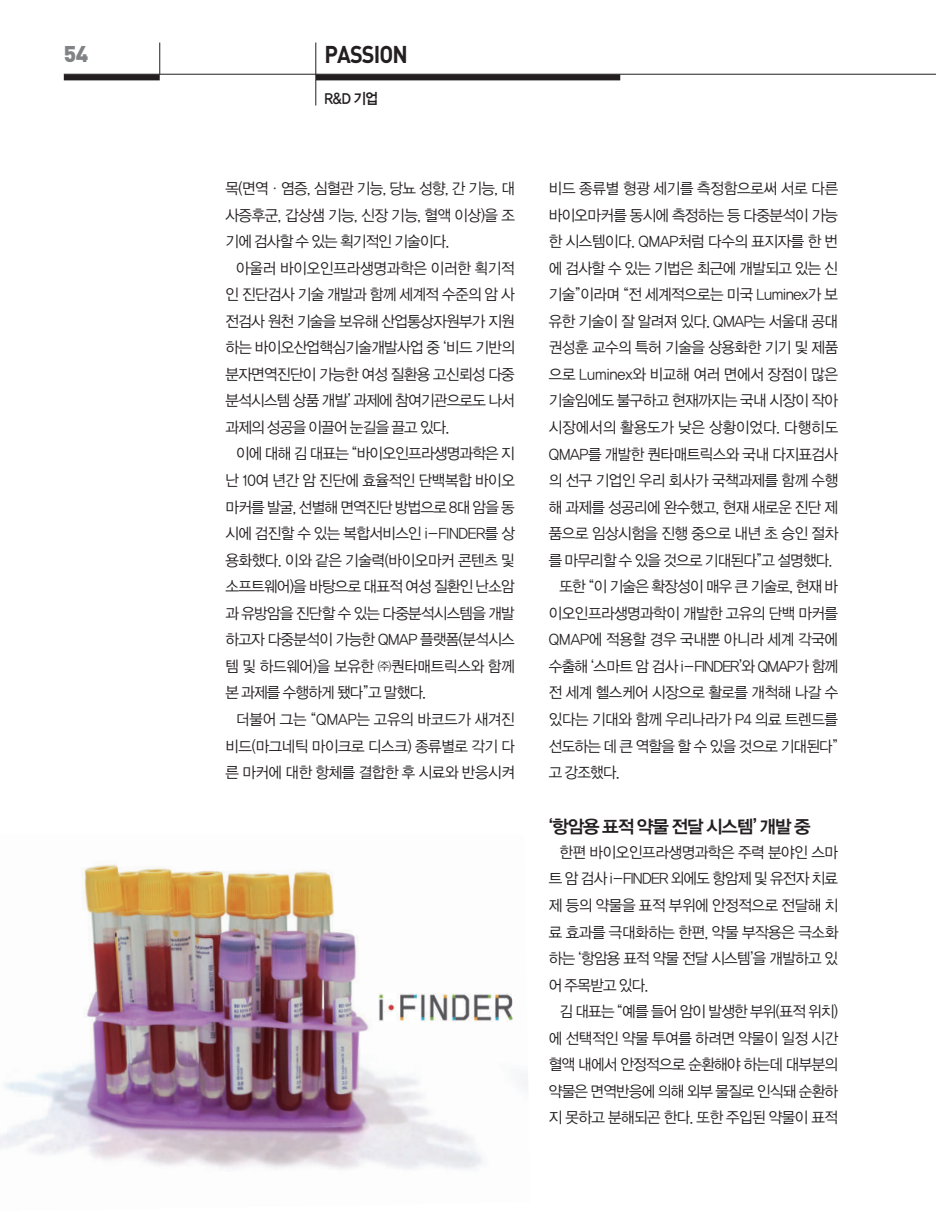
<style>
.page{position:relative;width:936px;height:1212px;background:#fff}
.page>*{position:absolute;margin:0;border:0;box-sizing:border-box;transform-origin:0 0}
.t1{font:700 24px "DIN";letter-spacing:-.045em;color:#231f20;scale:.9 1}
.t2{font:900 22.5px "DIN";color:#808285}
.t3{font:18px "YDVYGO Std 14";letter-spacing:-.055em;color:#231f20}
.t4{font:15.45px/26.5px "YDVYGO Std 12";letter-spacing:-.03em;color:#231f20;text-align:justify;scale:.95 1}
.t5{font:15.45px "YDVYGO Std 12";letter-spacing:-.005em;color:#231f20;scale:.95 1}
.t6{font:15px "YDVYGO Std 14";color:#231f20;scale:.92 1}
</style>
<div class="page">
<hr style="left:64px;top:74px;width:871px;height:1px;background:#231f20">
<div style="left:64px;top:74px;width:96px;height:6px;background:#231f20"></div>
<div style="left:316px;top:74px;width:304px;height:6px;background:#231f20"></div>
<hr style="left:159px;top:43px;width:1px;height:31px;background:#231f20">
<hr style="left:315px;top:43px;width:1px;height:62px;background:#231f20">
<img style="left:0;top:862px;width:528px;height:308px">
<img style="left:379px;top:993px;width:133px;height:29px">
<h2 class="t2" style="left:64px;top:41px;width:26px">54</h2>
<h1 class="t1" style="left:324px;top:41px;width:94px">PASSION</h1>
<p class="t6" style="left:324px;top:91px;width:60px">R&amp;D 기업</p>
<p class="t4" style="left:225px;top:175px;width:306px">목(면역·염증, 심혈관 기능, 당뇨 성향, 간 기능, 대 사증후군, 갑상샘 기능, 신장 기능, 혈액 이상)을 조 기에 검사할 수 있는 획기적인 기술이다.</p>
<p class="t4" style="left:225px;top:255px;width:306px;text-indent:11px">아울러 바이오인프라생명과학은 이러한 획기적 인 진단검사 기술 개발과 함께 세계적 수준의 암 사 전검사 원천 기술을 보유해 산업통상자원부가 지원 하는 바이오산업핵심기술개발사업 중 ‘비드 기반의 분자면역진단이 가능한 여성 질환용 고신뢰성 다중 분석시스템 상품 개발’ 과제에 참여기관으로도 나서 과제의 성공을 이끌어 눈길을 끌고 있다.</p>
<p class="t4" style="left:225px;top:441px;width:306px;text-indent:11px">이에 대해 김 대표는 “바이오인프라생명과학은 지 난 10여 년간 암 진단에 효율적인 단백복합 바이오 마커를 발굴, 선별해 면역진단 방법으로 8대 암을 동 시에 검진할 수 있는 복합서비스인 i-FINDER를 상 용화했다. 이와 같은 기술력(바이오마커 콘텐츠 및 소프트웨어)을 바탕으로 대표적 여성 질환인 난소암 과 유방암을 진단할 수 있는 다중분석시스템을 개발 하고자 다중분석이 가능한 QMAP 플랫폼(분석시스 템 및 하드웨어)을 보유한 ㈜퀀타매트릭스와 함께 본 과제를 수행하게 됐다”고 말했다.</p>
<p class="t4" style="left:225px;top:706px;width:306px;text-indent:11px">더불어 그는 “QMAP는 고유의 바코드가 새겨진 비드(마그네틱 마이크로 디스크) 종류별로 각기 다 른 마커에 대한 항체를 결합한 후 시료와 반응시켜</p>
<p class="t4" style="left:549px;top:175px;width:306px">비드 종류별 형광 세기를 측정함으로써 서로 다른</p>
<p class="t4" style="left:549px;top:202px;width:306px">바이오마커를 동시에 측정하는 등 다중분석이 가능</p>
<p class="t4" style="left:549px;top:229px;width:306px">한 시스템이다. QMAP처럼 다수의 표지자를 한 번</p>
<p class="t4" style="left:549px;top:255px;width:306px">에 검사할 수 있는 기법은 최근에 개발되고 있는 신</p>
<p class="t4" style="left:549px;top:282px;width:306px">기술”이라며 “전 세계적으로는 미국 Luminex가 보</p>
<p class="t4" style="left:549px;top:308px;width:306px">유한 기술이 잘 알려져 있다. QMAP는 서울대 공대</p>
<p class="t4" style="left:549px;top:335px;width:306px">권성훈 교수의 특허 기술을 상용화한 기기 및 제품</p>
<p class="t4" style="left:549px;top:361px;width:306px">으로 Luminex와 비교해 여러 면에서 장점이 많은</p>
<p class="t4" style="left:549px;top:388px;width:306px">기술임에도 불구하고 현재까지는 국내 시장이 작아</p>
<p class="t5" style="left:549px;top:420px;width:306px">시장에서의 활용도가 낮은 상황이었다. 다행히도</p>
<p class="t4" style="left:549px;top:441px;width:306px">QMAP를 개발한 퀀타매트릭스와 국내 다지표검사</p>
<p class="t4" style="left:549px;top:467px;width:306px">의 선구 기업인 우리 회사가 국책과제를 함께 수행</p>
<p class="t4" style="left:549px;top:494px;width:306px">해 과제를 성공리에 완수했고, 현재 새로운 진단 제</p>
<p class="t4" style="left:549px;top:520px;width:306px">품으로 임상시험을 진행 중으로 내년 초 승인 절차</p>
<p class="t4" style="left:549px;top:547px;width:300px">를 마무리할 수 있을 것으로 기대된다”고 설명했다.</p>
<p class="t4" style="left:559px;top:574px;width:295px">또한 “이 기술은 확장성이 매우 큰 기술로, 현재 바</p>
<p class="t4" style="left:549px;top:600px;width:306px">이오인프라생명과학이 개발한 고유의 단백 마커를</p>
<p class="t4" style="left:549px;top:627px;width:306px">QMAP에 적용할 경우 국내뿐 아니라 세계 각국에</p>
<p class="t4" style="left:549px;top:653px;width:306px">수출해 ‘스마트 암 검사 i-FINDER’와 QMAP가 함께</p>
<p class="t4" style="left:549px;top:680px;width:306px">전 세계 헬스케어 시장으로 활로를 개척해 나갈 수</p>
<p class="t4" style="left:549px;top:706px;width:306px">있다는 기대와 함께 우리나라가 P4 의료 트렌드를</p>
<p class="t4" style="left:549px;top:733px;width:306px">선도하는 데 큰 역할을 할 수 있을 것으로 기대된다”</p>
<p class="t4" style="left:549px;top:759px;width:76px">고 강조했다.</p>
<p class="t3" style="left:549px;top:818px;width:263px">‘항암용 표적 약물 전달 시스템’ 개발 중</p>
<p class="t4" style="left:549px;top:839px;width:306px;text-indent:11px">한편 바이오인프라생명과학은 주력 분야인 스마 트 암 검사 i-FINDER 외에도 항암제 및 유전자 치료 제 등의 약물을 표적 부위에 안정적으로 전달해 치 료 효과를 극대화하는 한편, 약물 부작용은 극소화 하는 ‘항암용 표적 약물 전달 시스템’을 개발하고 있 어 주목받고 있다.</p>
<p class="t4" style="left:549px;top:998px;width:306px;text-indent:11px">김 대표는 “예를 들어 암이 발생한 부위(표적 위치) 에 선택적인 약물 투여를 하려면 약물이 일정 시간 혈액 내에서 안정적으로 순환해야 하는데 대부분의 약물은 면역반응에 의해 외부 물질로 인식돼 순환하 지 못하고 분해되곤 한다. 또한 주입된 약물이 표적</p>
</div>
